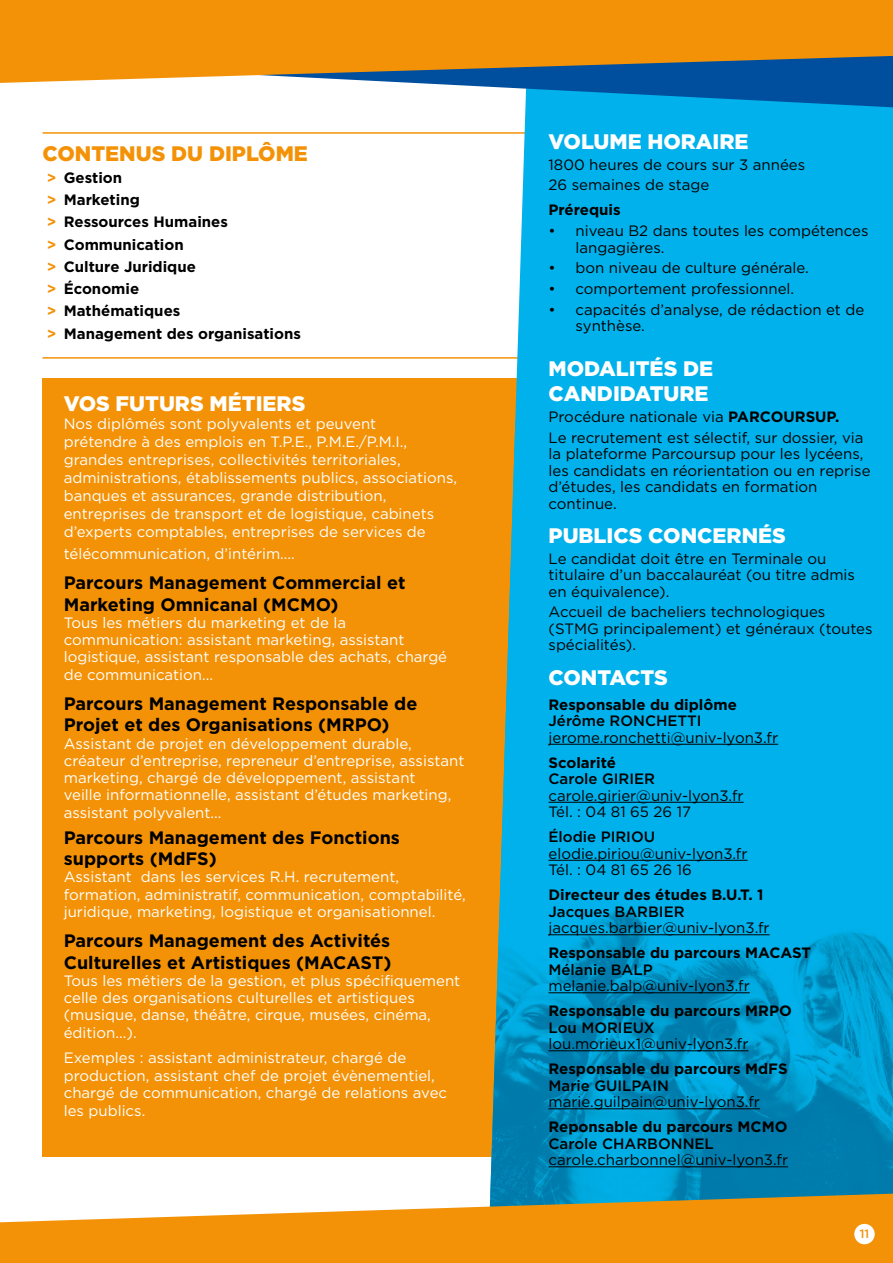
<style>
.page{position:relative;width:893px;height:1263px;background:#fff}
.page>*{position:absolute;margin:0;border:0;box-sizing:border-box;transform-origin:0 0}
.t1{font:900 21px/25.2px "Gotham";color:#fff}
.t2{font:900 21px "Gotham";color:#f39207}
.t3{font:700 18px/21.6px "Gotham";color:#000}
.t4{font:15px/17.2px "Gotham";color:#fff}
.t5{font:15px/16.5px "Gotham";color:#000}
.t6{font:700 15px/22.2px "Gotham";color:#000}
.t7{font:500 15px "Gotham";color:#000}
.t8{font:500 12px "Gotham";color:#f39207}
.s1{color:#f39207}
.s2{font-weight:700}
</style>
<div class="page">
<hr style="left:43px;top:132px;width:506px;height:2px;background:#f39207">
<hr style="left:43px;top:357px;width:506px;height:2px;background:#f39207">
<div style="left:43px;top:378px;width:546px;height:779px;background:#f39207"></div>
<svg style="left:488px;top:107px;width:405px;height:313px;background:#14b6ea"></svg>
<img style="left:490px;top:420px;width:403px;height:774px">
<hr style="left:549px;top:744px;width:229px;height:1px;background:#000">
<hr style="left:549px;top:802px;width:195px;height:1px;background:#000">
<hr style="left:549px;top:860px;width:198px;height:1px;background:#000">
<hr style="left:549px;top:934px;width:221px;height:1px;background:#000">
<hr style="left:549px;top:992px;width:201px;height:1px;background:#000">
<hr style="left:549px;top:1050px;width:199px;height:1px;background:#000">
<hr style="left:549px;top:1108px;width:211px;height:1px;background:#000">
<hr style="left:549px;top:1166px;width:239px;height:1px;background:#000">
<svg style="left:0;top:1194px;width:893px;height:69px;fill:#f39207"></svg>
<svg style="left:416px;top:83px;width:477px;height:24px"></svg>
<svg style="left:0;top:0;width:893px;height:83px;background:#d08a22"></svg>
<div style="left:854px;top:1224px;width:21px;height:20px;background:#fff;border-radius:50%"></div>
<h1 class="t2" style="left:43px;top:139px;width:267px">CONTENUS DU DIPLÔME</h1>
<p class="t6" style="left:47px;top:166px;width:256px"><span class="s1">&gt;</span> Gestion<br><span class="s1">&gt;</span> Marketing<br><span class="s1">&gt;</span> Ressources Humaines<br><span class="s1">&gt;</span> Communication<br><span class="s1">&gt;</span> Culture Juridique<br><span class="s1">&gt;</span> Économie<br><span class="s1">&gt;</span> Mathématiques<br><span class="s1">&gt;</span> Management des organisations</p>
<h1 class="t1" style="left:64px;top:391px;width:243px">VOS FUTURS MÉTIERS</h1>
<p class="t4" style="left:64px;top:415px;width:395px;line-height:18px">Nos diplômés sont polyvalents et peuvent<br>prétendre à des emplois en T.P.E., P.M.E./P.M.I., grandes entreprises, collectivités territoriales, administrations, établissements publics, associations, banques et assurances, grande distribution, entreprises de transport et de logistique, cabinets d’experts comptables, entreprises de services de</p>
<p class="t4" style="left:64px;top:545px;width:233px">télécommunication, d’intérim....</p>
<p class="t3" style="left:64px;top:572px;width:343px">Parcours Management Commercial et<br>Marketing Omnicanal (MCMO)</p>
<p class="t4" style="left:64px;top:614px;width:385px">Tous les métiers du marketing et de la communication: assistant marketing, assistant logistique, assistant responsable des achats, chargé de communication...</p>
<p class="t3" style="left:64px;top:692px;width:355px">Parcours Management Responsable de<br>Projet et des Organisations (MRPO)</p>
<p class="t4" style="left:64px;top:734px;width:402px">Assistant de projet en développement durable, créateur d’entreprise, repreneur d’entreprise, assistant marketing, chargé de développement, assistant<br>veille informationnelle, assistant d’études marketing, assistant polyvalent...</p>
<p class="t3" style="left:64px;top:826px;width:338px">Parcours Management des Fonctions supports (MdFS)</p>
<p class="t4" style="left:64px;top:868px;width:403px">Assistant dans les services R.H. recrutement, formation, administratif, communication, comptabilité, juridique, marketing, logistique et organisationnel.</p>
<p class="t3" style="left:64px;top:930px;width:329px">Parcours Management des Activités<br>Culturelles et Artistiques (MACAST)</p>
<p class="t4" style="left:64px;top:971px;width:398px">Tous les métiers de la gestion, et plus spécifiquement celle des organisations culturelles et artistiques (musique, danse, théâtre, cirque, musées, cinéma, édition...).</p>
<p class="t4" style="left:64px;top:1049px;width:385px">Exemples : assistant administrateur, chargé de production, assistant chef de projet évènementiel, chargé de communication, chargé de relations avec les publics.</p>
<h1 class="t1" style="left:549px;top:129px;width:201px">VOLUME HORAIRE</h1>
<p class="t5" style="left:549px;top:154px;width:258px;line-height:20.7px">1800 heures de cours sur 3 années<br>26 semaines de stage</p>
<p class="t6" style="left:549px;top:199px;width:74px">Prérequis</p>
<p class="t5" style="left:576px;top:222px;width:294px;text-indent:-27px">• niveau B2 dans toutes les compétences langagières.</p>
<p class="t5" style="left:549px;top:260px;width:262px">• bon niveau de culture générale.</p>
<p class="t5" style="left:549px;top:280px;width:247px">• comportement professionnel.</p>
<p class="t5" style="left:576px;top:301px;width:290px;text-indent:-27px">• capacités d’analyse, de rédaction et de synthèse.</p>
<h1 class="t1" style="left:549px;top:356px;width:166px">MODALITÉS DE<br>CANDIDATURE</h1>
<p class="t5" style="left:549px;top:406px;width:317px;line-height:20.7px">Procédure nationale via <span class="s2">PARCOURSUP.<br></span>Le recrutement est sélectif, sur dossier, via</p>
<p class="t5" style="left:549px;top:445px;width:323px">la plateforme Parcoursup pour les lycéens, les candidats en réorientation ou en reprise d’études, les candidats en formation continue.</p>
<h1 class="t1" style="left:549px;top:523px;width:239px">PUBLICS CONCERNÉS</h1>
<p class="t5" style="left:549px;top:550px;width:308px">Le candidat doit être en Terminale ou titulaire d’un baccalauréat (ou titre admis en équivalence).</p>
<p class="t5" style="left:549px;top:604px;width:326px">Accueil de bacheliers technologiques (STMG principalement) et généraux (toutes spécialités).</p>
<h1 class="t1" style="left:549px;top:664px;width:121px">CONTACTS</h1>
<p class="t6" style="left:549px;top:693px;width:190px">Responsable du diplôme</p>
<p class="t7" style="left:549px;top:711px;width:155px">Jérôme RONCHETTI</p>
<p class="t5" style="left:549px;top:729px;width:231px">jerome.ronchetti@univ-lyon3.fr</p>
<p class="t6" style="left:549px;top:751px;width:69px">Scolarité</p>
<p class="t7" style="left:549px;top:769px;width:108px">Carole GIRIER</p>
<p class="t5" style="left:549px;top:787px;width:197px">carole.girier@univ-lyon3.fr<br>Tél. : 04 81 65 26 17</p>
<p class="t7" style="left:549px;top:827px;width:108px">Élodie PIRIOU</p>
<p class="t5" style="left:549px;top:845px;width:200px">elodie.piriou@univ-lyon3.fr<br>Tél. : 04 81 65 26 16</p>
<p class="t6" style="left:549px;top:884px;width:216px">Directeur des études B.U.T. 1</p>
<p class="t7" style="left:549px;top:902px;width:138px">Jacques BARBIER</p>
<p class="t5" style="left:549px;top:919px;width:223px">jacques.barbier@univ-lyon3.fr</p>
<p class="t6" style="left:549px;top:942px;width:264px">Responsable du parcours MACAST</p>
<p class="t7" style="left:549px;top:960px;width:106px">Mélanie BALP</p>
<p class="t5" style="left:549px;top:977px;width:203px">melanie.balp@univ-lyon3.fr</p>
<p class="t6" style="left:549px;top:1000px;width:245px">Responsable du parcours MRPO</p>
<p class="t7" style="left:549px;top:1018px;width:108px">Lou MORIEUX</p>
<p class="t5" style="left:549px;top:1035px;width:201px">lou.morieux1@univ-lyon3.fr</p>
<p class="t6" style="left:549px;top:1058px;width:241px">Responsable du parcours MdFS</p>
<p class="t7" style="left:549px;top:1076px;width:122px">Marie GUILPAIN</p>
<p class="t5" style="left:549px;top:1093px;width:213px">marie.guilpain@univ-lyon3.fr</p>
<p class="t6" style="left:549px;top:1116px;width:240px">Reponsable du parcours MCMO</p>
<p class="t7" style="left:549px;top:1134px;width:167px">Carole CHARBONNEL</p>
<p class="t5" style="left:549px;top:1151px;width:241px">carole.charbonnel@univ-lyon3.fr</p>
<p class="t8" style="left:860px;top:1225px;width:11px">11</p>
</div>
